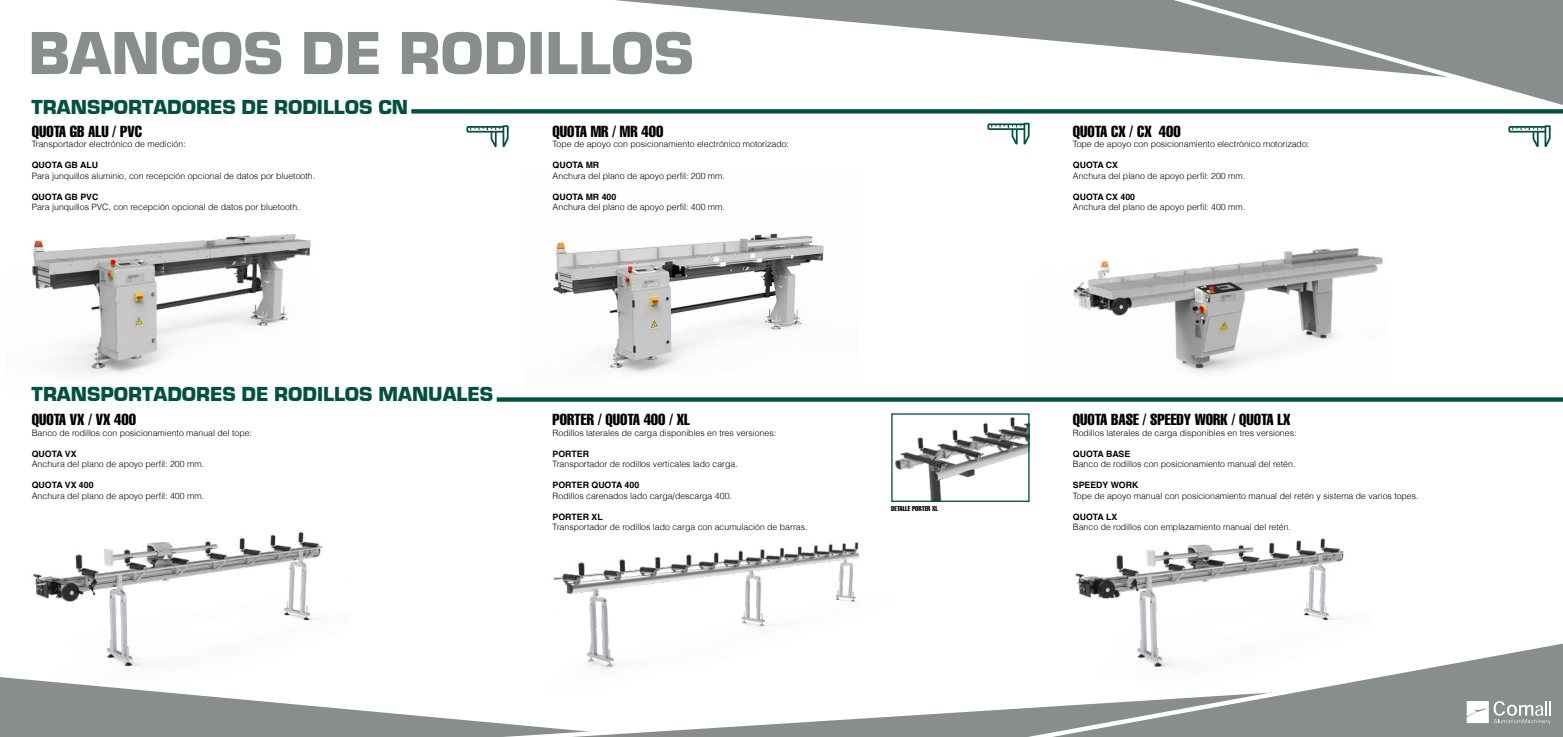
<style>
.page{position:relative;width:1563px;height:737px;background:#fff}
.page>*{position:absolute;margin:0;border:0;box-sizing:border-box;transform-origin:0 0}
.t1{font:900 63px "Eurostile";color:#888d8d}
.t2{font:900 21px "Eurostile";color:#005140}
.t3{font:extra-condensed 15.75px "Helvetica";color:#000}
.t4{font:300 8.75px "Helvetica";color:#000}
.t5{font:700 8.75px "Helvetica";color:#000}
.t6{font:extra-condensed 7px "Helvetica";color:#000}
</style>
<div class="page">
<img style="left:553px;top:542px;width:307px;height:124px">
<img style="left:1075px;top:538px;width:269px;height:97px">
<img style="left:32px;top:234px;width:279px;height:141px">
<img style="left:553px;top:233px;width:271px;height:140px">
<img style="left:1073px;top:248px;width:310px;height:124px">
<img style="left:33px;top:531px;width:290px;height:136px">
<svg style="left:0;top:677px;width:237px;height:60px"></svg>
<svg style="left:237px;top:666px;width:698px;height:71px"></svg>
<svg style="left:935px;top:635px;width:628px;height:102px"></svg>
<svg style="left:614px;top:0;width:509px;height:48px"></svg>
<svg style="left:1123px;top:0;width:440px;height:105px"></svg>
<div style="left:411px;top:109px;width:1152px;height:5px;background:#005140"></div>
<div style="left:497px;top:397px;width:1066px;height:5px;background:#005140"></div>
<svg style="left:1466px;top:701px;width:84px;height:23px"></svg>
<img style="left:895px;top:417px;width:132px;height:83px">
<div style="left:891px;top:413px;width:138px;height:89px;border:1px solid #005140"></div>
<div style="left:466px;top:126px;width:42px;height:7px;border:2px solid #005140"></div>
<svg style="left:470px;top:125px;width:39px;height:22px"></svg>
<div style="left:987px;top:123px;width:42px;height:7px;border:2px solid #005140"></div>
<svg style="left:991px;top:122px;width:39px;height:23px"></svg>
<div style="left:1508px;top:126px;width:42px;height:7px;border:2px solid #005140"></div>
<svg style="left:1512px;top:125px;width:39px;height:22px"></svg>
<h1 class="t1" style="left:28px;top:19px;width:667px">BANCOS DE RODILLOS</h1>
<h2 class="t2" style="left:32px;top:95px;width:378px">TRANSPORTADORES DE RODILLOS CN</h2>
<h3 class="t3" style="left:32px;top:121px;width:112px">QUOTA GB ALU / PVC</h3>
<p class="t4" style="left:32px;top:138px;width:155px">Transportador electrónico de medición:</p>
<p class="t5" style="left:32px;top:158px;width:68px">QUOTA GB ALU</p>
<p class="t4" style="left:32px;top:170px;width:285px">Para junquillos aluminio, con recepción opcional de datos por bluetooth.</p>
<p class="t5" style="left:32px;top:189px;width:68px">QUOTA GB PVC</p>
<p class="t4" style="left:32px;top:201px;width:269px">Para junquillos PVC, con recepción opcional de datos por bluetooth.</p>
<h3 class="t3" style="left:552px;top:121px;width:112px">QUOTA MR / MR 400</h3>
<p class="t4" style="left:552px;top:138px;width:238px">Tope de apoyo con posicionamiento electrónico motorizado:</p>
<p class="t5" style="left:552px;top:158px;width:48px">QUOTA MR</p>
<p class="t4" style="left:552px;top:170px;width:174px">Anchura del plano de apoyo perfil: 200 mm.</p>
<p class="t5" style="left:552px;top:189px;width:65px">QUOTA MR 400</p>
<p class="t4" style="left:552px;top:201px;width:174px">Anchura del plano de apoyo perfil: 400 mm.</p>
<h2 class="t2" style="left:32px;top:383px;width:463px">TRANSPORTADORES DE RODILLOS MANUALES</h2>
<h3 class="t3" style="left:32px;top:409px;width:106px">QUOTA VX / VX 400</h3>
<p class="t4" style="left:32px;top:427px;width:222px">Banco de rodillos con posicionamiento manual del tope:</p>
<p class="t5" style="left:32px;top:446px;width:46px">QUOTA VX</p>
<p class="t4" style="left:32px;top:458px;width:174px">Anchura del plano de apoyo perfil: 200 mm.</p>
<p class="t5" style="left:32px;top:478px;width:63px">QUOTA VX 400</p>
<p class="t4" style="left:32px;top:490px;width:174px">Anchura del plano de apoyo perfil: 400 mm.</p>
<h3 class="t3" style="left:552px;top:409px;width:139px">PORTER / QUOTA 400 / XL</h3>
<p class="t4" style="left:552px;top:427px;width:225px">Rodillos laterales de carga disponibles en tres versiones:</p>
<p class="t5" style="left:552px;top:446px;width:38px">PORTER</p>
<p class="t4" style="left:552px;top:458px;width:187px">Transportador de rodillos verticales lado carga.</p>
<p class="t5" style="left:552px;top:478px;width:88px">PORTER QUOTA 400</p>
<p class="t4" style="left:552px;top:490px;width:181px">Rodillos carenados lado carga/descarga 400.</p>
<p class="t5" style="left:552px;top:509px;width:52px">PORTER XL</p>
<p class="t4" style="left:552px;top:521px;width:256px">Transportador de rodillos lado carga con acumulación de barras.</p>
<p class="t6" style="left:891px;top:504px;width:48px">DETALLE PORTER XL</p>
<h3 class="t3" style="left:1073px;top:121px;width:109px">QUOTA CX / CX 400</h3>
<p class="t4" style="left:1073px;top:138px;width:238px">Tope de apoyo con posicionamiento electrónico motorizado:</p>
<p class="t5" style="left:1073px;top:158px;width:47px">QUOTA CX</p>
<p class="t4" style="left:1073px;top:170px;width:174px">Anchura del plano de apoyo perfil: 200 mm.</p>
<p class="t5" style="left:1073px;top:189px;width:64px">QUOTA CX 400</p>
<p class="t4" style="left:1073px;top:201px;width:174px">Anchura del plano de apoyo perfil: 400 mm.</p>
<h3 class="t3" style="left:1073px;top:409px;width:219px">QUOTA BASE / SPEEDY WORK / QUOTA LX</h3>
<p class="t4" style="left:1073px;top:427px;width:225px">Rodillos laterales de carga disponibles en tres versiones:</p>
<p class="t5" style="left:1073px;top:446px;width:59px">QUOTA BASE</p>
<p class="t4" style="left:1073px;top:458px;width:224px">Banco de rodillos con posicionamiento manual del retén.</p>
<p class="t5" style="left:1073px;top:478px;width:67px">SPEEDY WORK</p>
<p class="t4" style="left:1073px;top:490px;width:347px">Tope de apoyo manual con posicionamiento manual del retén y sistema de varios topes.</p>
<p class="t5" style="left:1073px;top:509px;width:46px">QUOTA LX</p>
<p class="t4" style="left:1073px;top:521px;width:220px">Banco de rodillos con emplazamiento manual del retén.</p>
</div>
